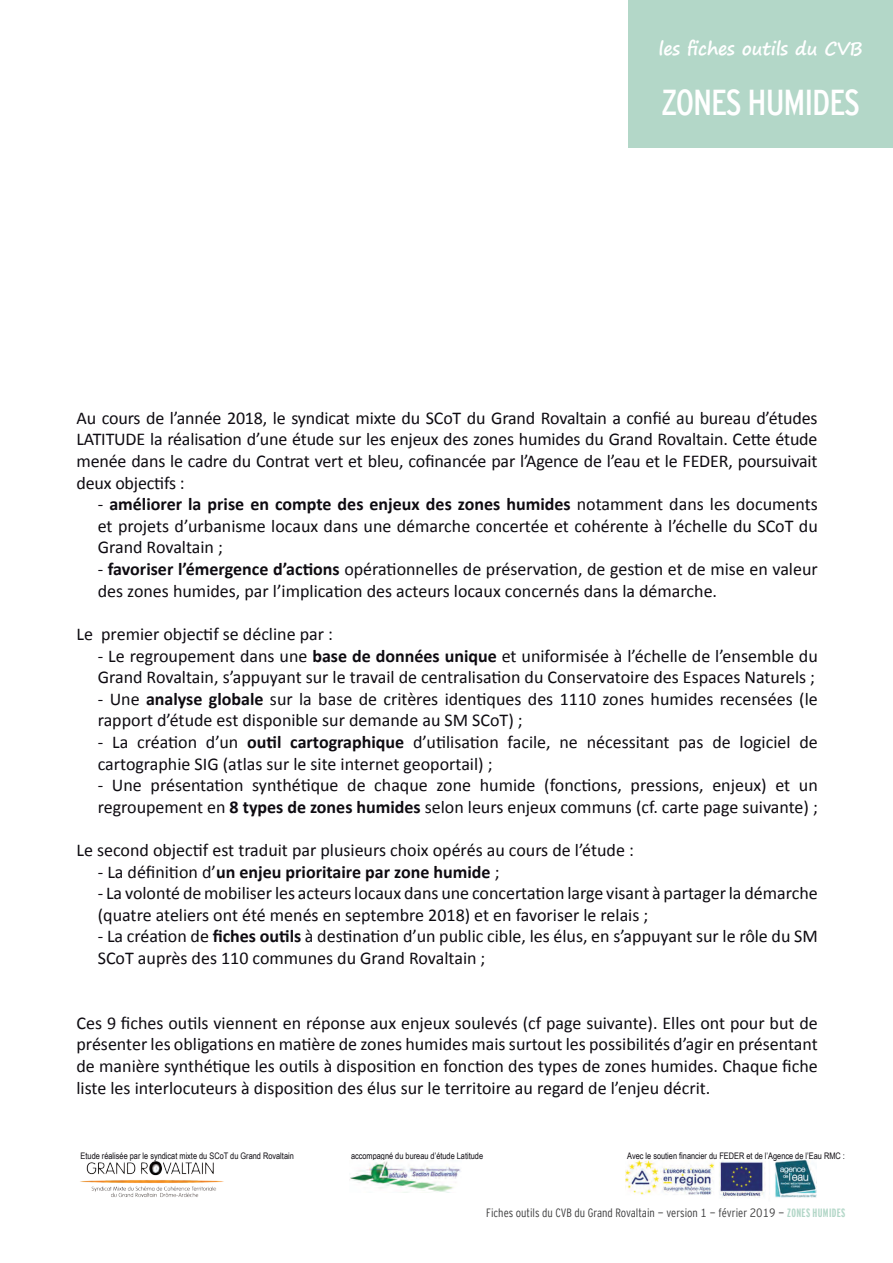
<style>
.page{position:relative;width:893px;height:1263px;background:#fff}
.page>*{position:absolute;margin:0;border:0;box-sizing:border-box;transform-origin:0 0}
.t1{font:36px "Interstate Cond Mono";letter-spacing:-.03em;color:#fff}
.t2{font:18px/21.6px "Calibri";color:#0e0b11}
.t3{font:700 18px "Calibri";color:#0e0b11}
.t4{font:700 18px "Segoe Print";letter-spacing:-.01em;color:#fff}
.t5{font:12px "Interstate Cond Mono Lgt";color:#3e3e3f}
.t6{font:9px "Arial Narrow";color:#0e0b11}
.s1{font-weight:700}
.s2{font-weight:400}
.s3{font-family:"Interstate";font-weight:700;font-stretch:extra-condensed;color:#b3d7c8}
</style>
<div class="page">
<div style="left:628px;top:0;width:265px;height:148px;background:#b3d7c8"></div>
<img style="left:625px;top:1160px;width:140px;height:38px">
<img style="left:774px;top:1159px;width:42px;height:39px">
<img style="left:80px;top:1161px;width:144px;height:37px">
<img style="left:349px;top:1161px;width:112px;height:31px">
<p class="t4" style="left:658px;top:32px;width:206px">les fiches outils du CVB</p>
<h1 class="t1" style="left:661px;top:82px;width:201px">ZONES HUMIDES</h1>
<p class="t2" style="left:77px;top:407px;width:742px;text-align:justify">Au cours de l’année 2018, le syndicat mixte du SCoT du Grand Rovaltain a confié au bureau d’études LATITUDE la réalisation d’une étude sur les enjeux des zones humides du Grand Rovaltain. Cette étude menée dans le cadre du Contrat vert et bleu, cofinancée par l’Agence de l’eau et le FEDER, poursuivait deux objectifs :</p>
<p class="t2" style="left:98px;top:494px;width:722px;text-align:justify">- <span class="s1">améliorer la prise en compte des enjeux des zones humides</span> notamment dans les documents et projets d’urbanisme locaux dans une démarche concertée et cohérente à l’échelle du SCoT du Grand Rovaltain ;</p>
<p class="t2" style="left:98px;top:558px;width:721px">- <span class="s1">favoriser l’émergence d’actions</span> opérationnelles de préservation, de gestion et de mise en valeur des zones humides, par l’implication des acteurs locaux concernés dans la démarche.</p>
<p class="t2" style="left:77px;top:623px;width:258px">Le premier objectif se décline par :</p>
<p class="t2" style="left:98px;top:645px;width:721px">- Le regroupement dans une <span class="s1">base de données unique</span> et uniformisée à l’échelle de l’ensemble du<br>Grand Rovaltain, s’appuyant sur le travail de centralisation du Conservatoire des Espaces Naturels ;</p>
<p class="t2" style="left:98px;top:688px;width:721px">- Une <span class="s1">analyse globale</span> sur la base de critères identiques des 1110 zones humides recensées (le rapport d’étude est disponible sur demande au SM SCoT) ;</p>
<p class="t2" style="left:98px;top:731px;width:721px">- La création d’un <span class="s1">outil cartographique</span> d’utilisation facile, ne nécessitant pas de logiciel de cartographie SIG (atlas sur le site internet geoportail) ;</p>
<p class="t2" style="left:98px;top:774px;width:721px">- Une présentation synthétique de chaque zone humide (fonctions, pressions, enjeux) et un regroupement en <span class="s1">8 types de zones humides</span> selon leurs enjeux communs (cf. carte page suivante) ;</p>
<p class="t2" style="left:77px;top:839px;width:559px">Le second objectif est traduit par plusieurs choix opérés au cours de l’étude :</p>
<p class="t3" style="left:98px;top:860px;width:403px"><span class="s2">- La définition d’</span>un enjeu prioritaire par zone humide <span class="s2">;</span></p>
<p class="t2" style="left:98px;top:882px;width:721px">- La volonté de mobiliser les acteurs locaux dans une concertation large visant à partager la démarche (quatre ateliers ont été menés en septembre 2018) et en favoriser le relais ;</p>
<p class="t2" style="left:98px;top:926px;width:722px">- La création de <span class="s1">fiches outils</span> à destination d’un public cible, les élus, en s’appuyant sur le rôle du SM<br>SCoT auprès des 110 communes du Grand Rovaltain ;</p>
<p class="t2" style="left:77px;top:1012px;width:743px;text-align:justify">Ces 9 fiches outils viennent en réponse aux enjeux soulevés (cf page suivante). Elles ont pour but de présenter les obligations en matière de zones humides mais surtout les possibilités d’agir en présentant de manière synthétique les outils à disposition en fonction des types de zones humides. Chaque fiche liste les interlocuteurs à disposition des élus sur le territoire au regard de l’enjeu décrit.</p>
<p class="t6" style="left:81px;top:1149px;width:215px">Etude réalisée par le syndicat mixte du SCoT du Grand Rovaltain</p>
<p class="t6" style="left:351px;top:1149px;width:134px">accompagné du bureau d’étude Latitude</p>
<p class="t6" style="left:627px;top:1149px;width:219px">Avec le soutien financier du FEDER et de l’Agence de l’Eau RMC :</p>
<p class="t5" style="left:486px;top:1206px;width:361px">Fiches outils du CVB du Grand Rovaltain - version 1 - février 2019 - <span class="s3">ZONES HUMIDES</span></p>
</div>
